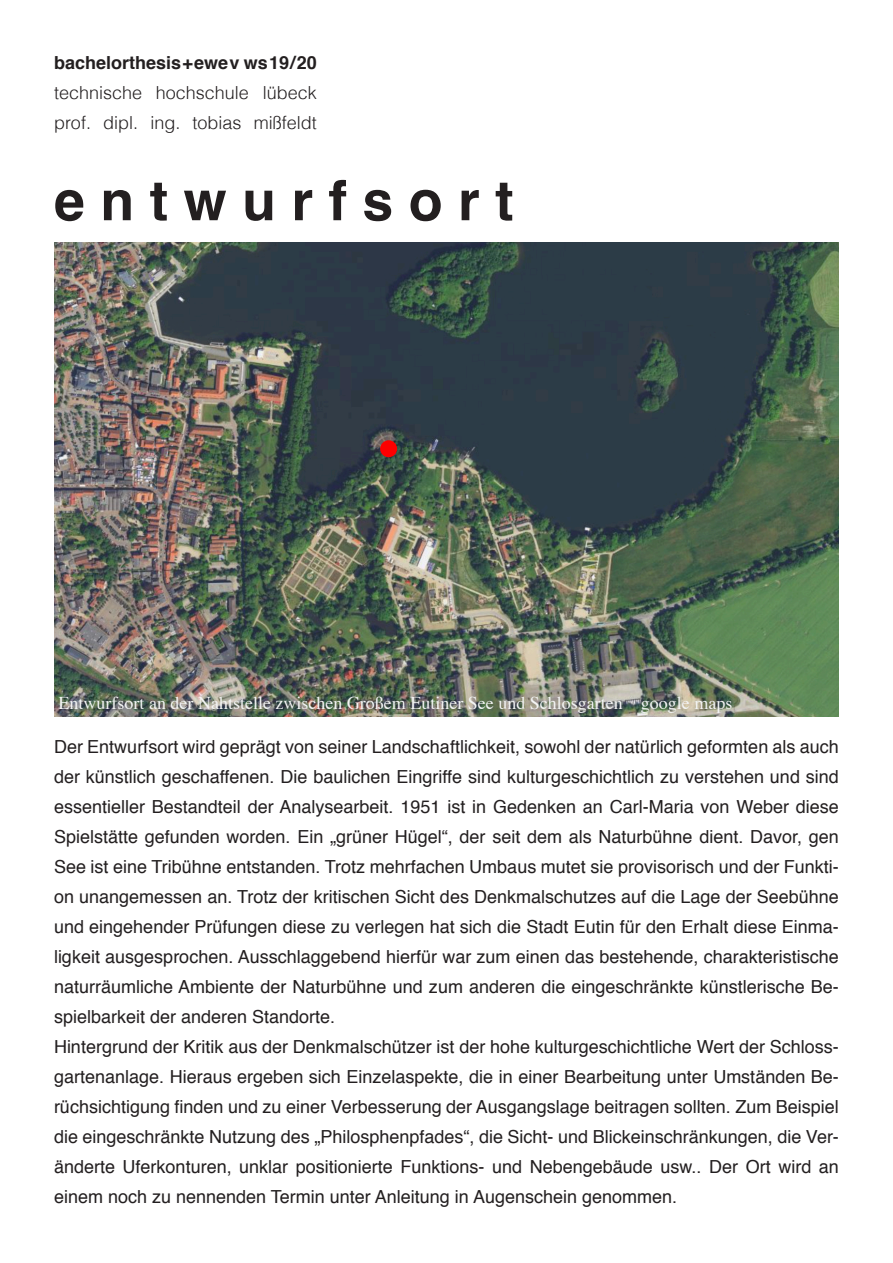
<style>
.page{position:relative;width:893px;height:1263px;background:#fff}
.page>*{position:absolute;margin:0;border:0;box-sizing:border-box;transform-origin:0 0}
.t1{font:700 55.5px "Helvetica";color:#231f20}
.t2{font:18px/30px "Helvetica";color:#231f20;text-align:justify}
.t3{font:18px "Times";color:#f4f5f5}
.t4{font:300 18px/30px "Helvetica";color:#231f20}
.t5{font:700 18px "Helvetica";color:#231f20}
</style>
<div class="page">
<img style="left:54px;top:242px;width:785px;height:474px">
<img style="left:380px;top:440px;width:17px;height:17px;border-radius:8px">
<p class="t5" style="left:54px;top:48px;width:264px">bachelorthesis + ewe v ws 19 / 20</p>
<p class="t4" style="left:54px;top:76px;width:264px">technische hochschule lübeck prof. dipl. ing. tobias mißfeldt</p>
<p class="t1" style="left:54px;top:156px;width:461px">e n t w u r f s o r t</p>
<p class="t3" style="left:59px;top:686px;width:675px">Entwurfsort an der Nahtstelle zwischen Großem Eutiner See und Schlosgarten google maps</p>
<p class="t2" style="left:54px;top:732px;width:786px">Der Entwurfsort wird geprägt von seiner Landschaftlichkeit, sowohl der natürlich geformten als auch der künstlich geschaffenen. Die baulichen Eingriffe sind kulturgeschichtlich zu verstehen und sind essentieller Bestandteil der Analysearbeit. 1951 ist in Gedenken an Carl-Maria von Weber diese Spielstätte gefunden worden. Ein „grüner Hügel“, der seit dem als Naturbühne dient. Davor, gen See ist eine Tribühne entstanden. Trotz mehrfachen Umbaus mutet sie provisorisch und der Funkti&shy;on unangemessen an. Trotz der kritischen Sicht des Denkmalschutzes auf die Lage der Seebühne und eingehender Prüfungen diese zu verlegen hat sich die Stadt Eutin für den Erhalt diese Einma&shy;ligkeit ausgesprochen. Ausschlaggebend hierfür war zum einen das bestehende, charakteristische naturräumliche Ambiente der Naturbühne und zum anderen die eingeschränkte künstlerische Be&shy;spielbarkeit der anderen Standorte.</p>
<p class="t2" style="left:54px;top:1032px;width:786px">Hintergrund der Kritik aus der Denkmalschützer ist der hohe kulturgeschichtliche Wert der Schloss&shy;gartenanlage. Hieraus ergeben sich Einzelaspekte, die in einer Bearbeitung unter Umständen Be&shy;rüchsichtigung finden und zu einer Verbesserung der Ausgangslage beitragen sollten. Zum Beispiel die eingeschränkte Nutzung des „Philosphenpfades“, die Sicht- und Blickeinschränkungen, die Ver&shy;änderte Uferkonturen, unklar positionierte Funktions- und Nebengebäude usw.. Der Ort wird an einem noch zu nennenden Termin unter Anleitung in Augenschein genommen.</p>
</div>
